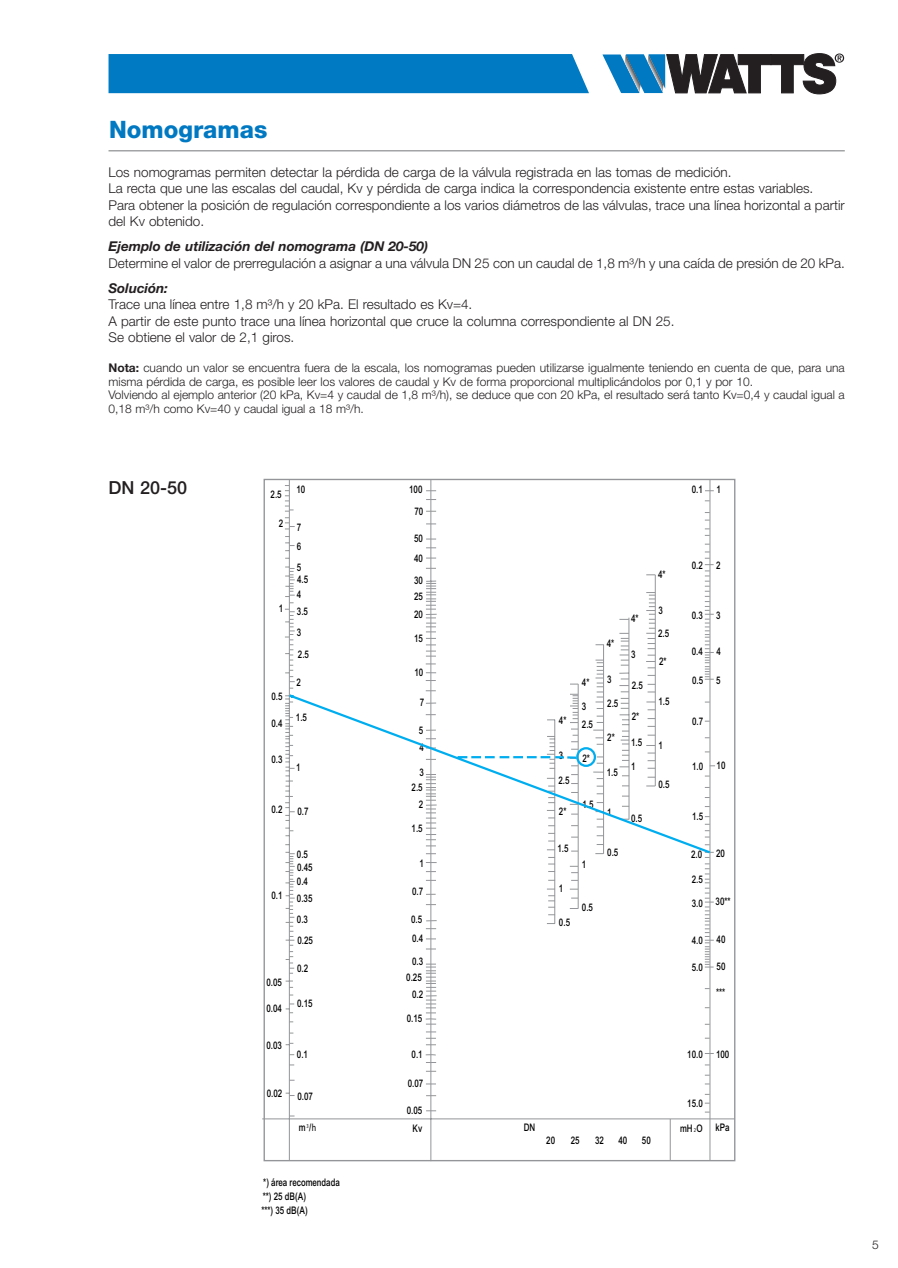
<style>
.page{position:relative;width:898px;height:1268px;background:#fff}
.page>*{position:absolute;margin:0;border:0;box-sizing:border-box;transform-origin:0 0}
.t1{font:800 24px "Helvetica Neue LT Std";color:#0079c2}
.t2{font:500 18px "Helvetica Neue LT Std";color:#231f20}
.t3{font:300 13.5px/16.5px "Helvetica Neue LT Std";color:#231f20}
.t4{font:italic 700 13.5px "Helvetica Neue LT Std";color:#231f20}
.t5{font:300 12px/13.5px "Helvetica Neue LT Std";color:#231f20}
.t6{font:500 10.5px/22.5px "Arial MT Pro";color:#000;scale:.77 1}
.t7{font:italic 700 5.85px "M Arial";color:#000;scale:.77 1}
.s1{font-weight:700}
.s2{font-family:"M Arial";font-weight:800}
.s3{font-family:"M Arial";font-weight:800;font-size:5.85px}
</style>
<div class="page">
<hr style="left:430px;top:479px;width:1px;height:681px;background:#939598">
<hr style="left:289px;top:479px;width:1px;height:681px;background:#939598">
<hr style="left:654px;top:574px;width:1px;height:211px;background:#939598">
<svg style="left:285px;top:695px;width:2px;height:113px"></svg>
<svg style="left:285px;top:485px;width:4px;height:44px"></svg>
<hr style="left:262px;top:1118px;width:472px;height:1px;background:#939598">
<hr style="left:709px;top:479px;width:1px;height:681px;background:#939598">
<svg style="left:288px;top:490px;width:341px;height:626px"></svg>
<svg style="left:646px;top:661px;width:9px;height:7px"></svg>
<svg style="left:646px;top:592px;width:9px;height:63px"></svg>
<svg style="left:619px;top:685px;width:9px;height:7px"></svg>
<svg style="left:619px;top:633px;width:9px;height:32px"></svg>
<svg style="left:595px;top:659px;width:8px;height:33px"></svg>
<svg style="left:548px;top:895px;width:7px;height:12px"></svg>
<svg style="left:548px;top:857px;width:7px;height:7px"></svg>
<svg style="left:704px;top:558px;width:9px;height:121px"></svg>
<svg style="left:704px;top:851px;width:9px;height:116px"></svg>
<hr style="left:669px;top:1118px;width:1px;height:41px;background:#939598">
<svg style="left:287px;top:692px;width:425px;height:163px"></svg>
<hr style="left:108px;top:150px;width:736px;height:1px;background:#757679">
<svg style="left:602px;top:53px;width:241px;height:41px"></svg>
<div style="left:108px;top:54px;width:480px;height:39px;background:#007ac2"></div>
<h1 class="t1" style="left:109px;top:115px;width:160px">Nomogramas</h1>
<p class="t3" style="left:108px;top:163px;width:737px">Los nomogramas permiten detectar la pérdida de carga de la válvula registrada en las tomas de medición.<br>La recta que une las escalas del caudal, Kv y pérdida de carga indica la correspondencia existente entre estas variables.<br>Para obtener la posición de regulación correspondiente a los varios diámetros de las válvulas, trace una línea horizontal a partir del Kv obtenido.</p>
<p class="t4" style="left:108px;top:238px;width:321px">Ejemplo de utilización del nomograma (DN 20-50)</p>
<p class="t3" style="left:108px;top:254px;width:737px">Determine el valor de prerregulación a asignar a una válvula DN 25 con un caudal de 1,8 m³/h y una caída de presión de 20 kPa.</p>
<p class="t4" style="left:108px;top:279px;width:61px">Solución:</p>
<p class="t3" style="left:108px;top:296px;width:567px">Trace una línea entre 1,8 m³/h y 20 kPa. El resultado es Kv=4.<br>A partir de este punto trace una línea horizontal que cruce la columna correspondiente al DN 25.<br>Se obtiene el valor de 2,1 giros.</p>
<p class="t5" style="left:108px;top:361px;width:737px"><span class="s1">Nota:</span> cuando un valor se encuentra fuera de la escala, los nomogramas pueden utilizarse igualmente teniendo en cuenta de que, para una misma pérdida de carga, es posible leer los valores de caudal y Kv de forma proporcional multiplicándolos por 0,1 y por 10.<br>Volviendo al ejemplo anterior (20 kPa, Kv=4 y caudal de 1,8 m³/h), se deduce que con 20 kPa, el resultado será tanto Kv=0,4 y caudal igual a 0,18 m³/h como Kv=40 y caudal igual a 18 m³/h.</p>
<h2 class="t2" style="left:108px;top:477px;width:80px">DN 20-50</h2>
<p class="t6" style="left:270px;top:483px;width:16px">2.5</p>
<p class="t6" style="left:278px;top:512px;width:7px">2</p>
<p class="t6" style="left:278px;top:597px;width:7px">1</p>
<p class="t6" style="left:271px;top:685px;width:16px">0.5</p>
<p class="t6" style="left:271px;top:711px;width:16px">0.4</p>
<p class="t6" style="left:271px;top:748px;width:16px">0.3</p>
<p class="t6" style="left:271px;top:798px;width:16px">0.2</p>
<p class="t6" style="left:296px;top:478px;width:13px">10</p>
<p class="t6" style="left:296px;top:518px;width:8px;line-height:19.2px">7<br>6</p>
<p class="t6" style="left:296px;top:561px;width:17px;line-height:12.1px">5<br>4.5</p>
<p class="t6" style="left:297px;top:586px;width:16px;line-height:17.1px">4<br>3.5</p>
<p class="t6" style="left:296px;top:621px;width:17px">3<br>2.5</p>
<p class="t6" style="left:296px;top:671px;width:7px">2</p>
<p class="t6" style="left:296px;top:706px;width:16px">1.5</p>
<p class="t6" style="left:296px;top:756px;width:7px">1</p>
<p class="t6" style="left:297px;top:800px;width:16px">0.7</p>
<p class="t6" style="left:297px;top:848px;width:22px;line-height:12.6px">0.5<br>0.45</p>
<p class="t6" style="left:297px;top:870px;width:16px">0.4</p>
<p class="t6" style="left:271px;top:884px;width:16px">0.1</p>
<p class="t6" style="left:297px;top:887px;width:22px;line-height:21.1px">0.35<br>0.3<br>0.25</p>
<p class="t6" style="left:297px;top:956px;width:16px">0.2</p>
<p class="t6" style="left:266px;top:970px;width:22px">0.05</p>
<p class="t6" style="left:266px;top:997px;width:22px">0.04</p>
<p class="t6" style="left:297px;top:992px;width:22px">0.15</p>
<p class="t6" style="left:266px;top:1034px;width:22px">0.03</p>
<p class="t6" style="left:297px;top:1042px;width:16px">0.1</p>
<p class="t6" style="left:266px;top:1081px;width:22px">0.02</p>
<p class="t6" style="left:297px;top:1085px;width:22px">0.07</p>
<p class="t6" style="left:409px;top:479px;width:20px;line-height:21.5px;text-align:center">100<br>70</p>
<p class="t6" style="left:414px;top:528px;width:13px;line-height:20px">50<br>40</p>
<p class="t6" style="left:414px;top:573px;width:13px;line-height:15.6px">30<br>25</p>
<p class="t6" style="left:414px;top:603px;width:13px">20</p>
<p class="t6" style="left:414px;top:627px;width:13px">15</p>
<p class="t6" style="left:414px;top:661px;width:13px">10</p>
<p class="t6" style="left:420px;top:690px;width:7px">7</p>
<p class="t6" style="left:419px;top:721px;width:8px;line-height:17.5px">5<br>4</p>
<p class="t6" style="left:411px;top:765px;width:17px;line-height:14.7px;text-align:right">3<br>2.5</p>
<p class="t6" style="left:419px;top:793px;width:7px">2</p>
<p class="t6" style="left:411px;top:817px;width:16px">1.5</p>
<p class="t6" style="left:419px;top:851px;width:7px">1</p>
<p class="t6" style="left:412px;top:880px;width:16px">0.7</p>
<p class="t6" style="left:411px;top:909px;width:17px;line-height:19.5px">0.5<br>0.4</p>
<p class="t6" style="left:406px;top:953px;width:23px;line-height:16.4px;text-align:center">0.3<br>0.25<br>0.2</p>
<p class="t6" style="left:406px;top:1006px;width:22px">0.15</p>
<p class="t6" style="left:411px;top:1042px;width:16px">0.1</p>
<p class="t6" style="left:407px;top:1071px;width:22px">0.07</p>
<p class="t6" style="left:406px;top:1099px;width:22px">0.05</p>
<p class="t6" style="left:299px;top:1116px;width:24px">m /<span class="s2">h</span></p>
<p class="t6" style="left:412px;top:1117px;width:14px">Kv</p>
<p class="t7" style="left:306px;top:1121px;width:4px">3</p>
<p class="t6" style="left:261px;top:1175px;width:103px;line-height:14px">*) área recomendada **) 25 dB(A)<br>***) 35 dB(A)</p>
<p class="t6" style="left:691px;top:478px;width:16px">0.1</p>
<p class="t6" style="left:716px;top:478px;width:7px">1</p>
<p class="t6" style="left:657px;top:563px;width:11px">4*</p>
<p class="t6" style="left:691px;top:554px;width:16px">0.2</p>
<p class="t6" style="left:715px;top:554px;width:7px">2</p>
<p class="t6" style="left:631px;top:607px;width:11px">4*</p>
<p class="t6" style="left:658px;top:599px;width:7px">3</p>
<p class="t6" style="left:657px;top:622px;width:16px">2.5</p>
<p class="t6" style="left:606px;top:632px;width:11px">4*</p>
<p class="t6" style="left:631px;top:643px;width:7px">3</p>
<p class="t6" style="left:658px;top:650px;width:11px">2*</p>
<p class="t6" style="left:581px;top:671px;width:11px">4*</p>
<p class="t6" style="left:607px;top:668px;width:7px">3</p>
<p class="t6" style="left:631px;top:674px;width:16px">2.5</p>
<p class="t6" style="left:581px;top:695px;width:7px">3</p>
<p class="t6" style="left:607px;top:692px;width:16px">2.5</p>
<p class="t6" style="left:658px;top:690px;width:16px">1.5</p>
<p class="t6" style="left:558px;top:709px;width:11px">4*</p>
<p class="t6" style="left:581px;top:713px;width:16px">2.5</p>
<p class="t6" style="left:631px;top:705px;width:11px">2*</p>
<p class="t6" style="left:607px;top:726px;width:11px">2*</p>
<p class="t6" style="left:631px;top:730px;width:16px">1.5</p>
<p class="t6" style="left:658px;top:734px;width:7px">1</p>
<p class="t6" style="left:558px;top:744px;width:7px">3</p>
<p class="t6" style="left:558px;top:768px;width:16px">2.5</p>
<p class="t6" style="left:582px;top:747px;width:11px">2*</p>
<p class="t6" style="left:606px;top:761px;width:16px">1.5</p>
<p class="t6" style="left:631px;top:755px;width:7px">1</p>
<p class="t6" style="left:658px;top:772px;width:16px">0.5</p>
<p class="t6" style="left:691px;top:604px;width:16px">0.3</p>
<p class="t6" style="left:715px;top:604px;width:7px">3</p>
<p class="t6" style="left:691px;top:640px;width:16px">0.4</p>
<p class="t6" style="left:716px;top:640px;width:7px">4</p>
<p class="t6" style="left:715px;top:669px;width:7px">5</p>
<p class="t6" style="left:692px;top:710px;width:16px">0.7</p>
<p class="t6" style="left:692px;top:755px;width:16px">1.0</p>
<p class="t6" style="left:716px;top:754px;width:13px">10</p>
<p class="t6" style="left:692px;top:669px;width:16px">0.5</p>
<p class="t6" style="left:558px;top:800px;width:11px">2*</p>
<p class="t6" style="left:557px;top:837px;width:16px">1.5</p>
<p class="t6" style="left:558px;top:877px;width:7px">1</p>
<p class="t6" style="left:558px;top:910px;width:16px">0.5</p>
<p class="t6" style="left:582px;top:793px;width:16px">1.5</p>
<p class="t6" style="left:581px;top:853px;width:7px">1</p>
<p class="t6" style="left:581px;top:896px;width:16px">0.5</p>
<p class="t6" style="left:607px;top:801px;width:7px">1</p>
<p class="t6" style="left:607px;top:841px;width:16px">0.5</p>
<p class="t6" style="left:631px;top:807px;width:16px">0.5</p>
<p class="t6" style="left:692px;top:805px;width:16px">1.5</p>
<p class="t6" style="left:691px;top:843px;width:16px">2.0</p>
<p class="t6" style="left:715px;top:842px;width:13px">20</p>
<p class="t6" style="left:691px;top:867px;width:52px">2.5<br>3.0 30**</p>
<p class="t6" style="left:691px;top:928px;width:16px">4.0</p>
<p class="t6" style="left:691px;top:956px;width:16px">5.0</p>
<p class="t6" style="left:716px;top:928px;width:13px">40</p>
<p class="t6" style="left:716px;top:955px;width:13px">50</p>
<p class="t6" style="left:715px;top:981px;width:13px">***</p>
<p class="t6" style="left:523px;top:1116px;width:16px">DN</p>
<p class="t6" style="left:546px;top:1128px;width:13px">20</p>
<p class="t6" style="left:570px;top:1128px;width:13px">25</p>
<p class="t6" style="left:595px;top:1128px;width:13px">32</p>
<p class="t6" style="left:618px;top:1128px;width:13px">40</p>
<p class="t6" style="left:641px;top:1128px;width:13px">50</p>
<p class="t6" style="left:687px;top:1043px;width:22px">10.0</p>
<p class="t6" style="left:715px;top:1043px;width:19px">100</p>
<p class="t6" style="left:687px;top:1092px;width:22px">15.0</p>
<p class="t6" style="left:679px;top:1116px;width:66px">mH <span class="s3">2</span>O kPa</p>
<p class="t5" style="left:871px;top:1237px;width:8px">5</p>
</div>
